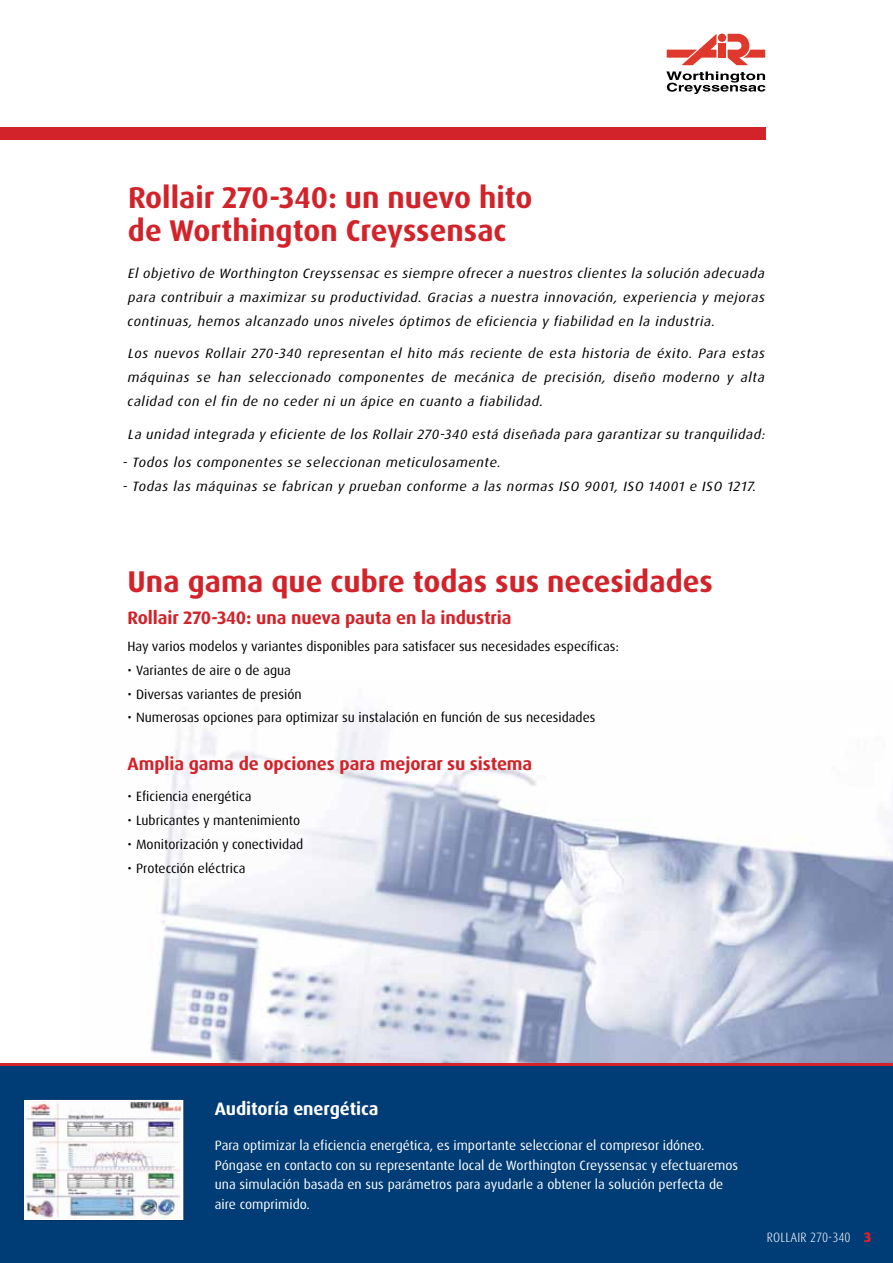
<style>
.page{position:relative;width:893px;height:1263px;background:#fff}
.page>*{position:absolute;margin:0;border:0;box-sizing:border-box;transform-origin:0 0}
.t1{font:700 30px/33px "Dax Pro";color:#d2232a}
.t2{font:700 18px "Dax Pro";letter-spacing:-.005em;color:#d2232a}
.t3{font:700 18px "Dax Pro";letter-spacing:-.005em;color:#fff}
.t4{font:italic 13.5px/24px "Dax Pro";letter-spacing:.04em;color:#000;text-align:justify;scale:1.05 1}
.t5{font:13.5px "Dax Pro";color:#000}
.t6{font:13.5px/19.5px "Dax Pro";color:#fff}
.t7{font:300 condensed 13.5px "Dax Pro";letter-spacing:.005em;color:#fff}
.s1{color:#003c75}
.s2{font-weight:700;font-stretch:normal;color:#d2232a}
</style>
<div class="page">
<img style="left:150px;top:709px;width:743px;height:354px">
<div style="left:0;top:1064px;width:893px;height:199px;background:#003c75"></div>
<div style="left:23px;top:1099px;width:161px;height:122px;background:#fdfdfd"></div>
<img style="left:27px;top:1102px;width:154px;height:115px">
<hr style="left:0;top:1063px;width:893px;height:3px;background:#d2232a">
<div style="left:0;top:128px;width:765px;height:12px;background:#d2232a"></div>
<svg style="left:666px;top:71px;width:99px;height:23px"></svg>
<svg style="left:667px;top:34px;width:49px;height:31px"></svg>
<div style="left:718px;top:43px;width:8px;height:15px;background:#df392e"></div>
<svg style="left:728px;top:34px;width:37px;height:31px"></svg>
<div style="left:718px;top:34px;width:8px;height:8px;background:#df392e;border-radius:50%"></div>
<h1 class="t1" style="left:128px;top:181px;width:406px">Rollair 270-340: un nuevo hito de Worthington Creyssensac</h1>
<p class="t4" style="left:128px;top:261px;width:609px">El objetivo de Worthington Creyssensac es siempre ofrecer a nuestros clientes la solución adecuada para contribuir a maximizar su productividad. Gracias a nuestra innovación, experiencia y mejoras continuas, hemos alcanzado unos niveles óptimos de eficiencia y fiabilidad en la industria.</p>
<p class="t4" style="left:128px;top:341px;width:609px">Los nuevos Rollair 270-340 representan el hito más reciente de esta historia de éxito. Para estas máquinas se han seleccionado componentes de mecánica de precisión, diseño moderno y alta calidad con el fin de no ceder ni un ápice en cuanto a fiabilidad.</p>
<p class="t4" style="left:128px;top:422px;width:608px">La unidad integrada y eficiente de los Rollair 270-340 está diseñada para garantizar su tranquilidad:</p>
<p class="t4" style="left:123px;top:450px;width:362px">- Todos los componentes se seleccionan meticulosamente.</p>
<p class="t4" style="left:123px;top:474px;width:605px">- Todas las máquinas se fabrican y prueban conforme a las normas ISO 9001, ISO 14001 e ISO 1217.</p>
<h1 class="t1" style="left:128px;top:565px;width:587px">Una gama que cubre todas sus necesidades</h1>
<h2 class="t2" style="left:128px;top:606px;width:385px">Rollair 270-340: una nueva pauta en la industria</h2>
<p class="t5" style="left:128px;top:638px;width:493px">Hay varios modelos y variantes disponibles para satisfacer sus necesidades específicas:</p>
<p class="t5" style="left:128px;top:662px;width:165px">• Variantes de aire o de agua</p>
<p class="t5" style="left:128px;top:685px;width:176px">• Diversas variantes de presión</p>
<p class="t5" style="left:128px;top:709px;width:469px">• Numerosas opciones para optimizar su instalación en función de sus necesidades</p>
<h2 class="t2" style="left:128px;top:752px;width:406px">Amplia gama de opciones para mejorar su sistema</h2>
<p class="t5" style="left:128px;top:788px;width:125px">• Eficiencia energética</p>
<p class="t5" style="left:128px;top:812px;width:174px">• Lubricantes y mantenimiento</p>
<p class="t5" style="left:128px;top:835px;width:177px">• Monitorización y conectividad</p>
<p class="t5" style="left:128px;top:859px;width:119px">• Protección eléctrica</p>
<h2 class="t3" style="left:215px;top:1097px;width:165px">Auditoría energética</h2>
<p class="t6" style="left:215px;top:1136px;width:525px">Para optimizar la eficiencia energética, es importante seleccionar el compresor idóneo.<br>Póngase en contacto con su representante local de Worthington Creyssensac y efectuaremos una simulación basada en sus parámetros para ayudarle a obtener la solución perfecta de aire comprimido.</p>
<p class="t7" style="left:767px;top:1228px;width:106px"><span class="s1">ROLLAI</span>R 270-340 <span class="s2">3</span></p>
</div>
